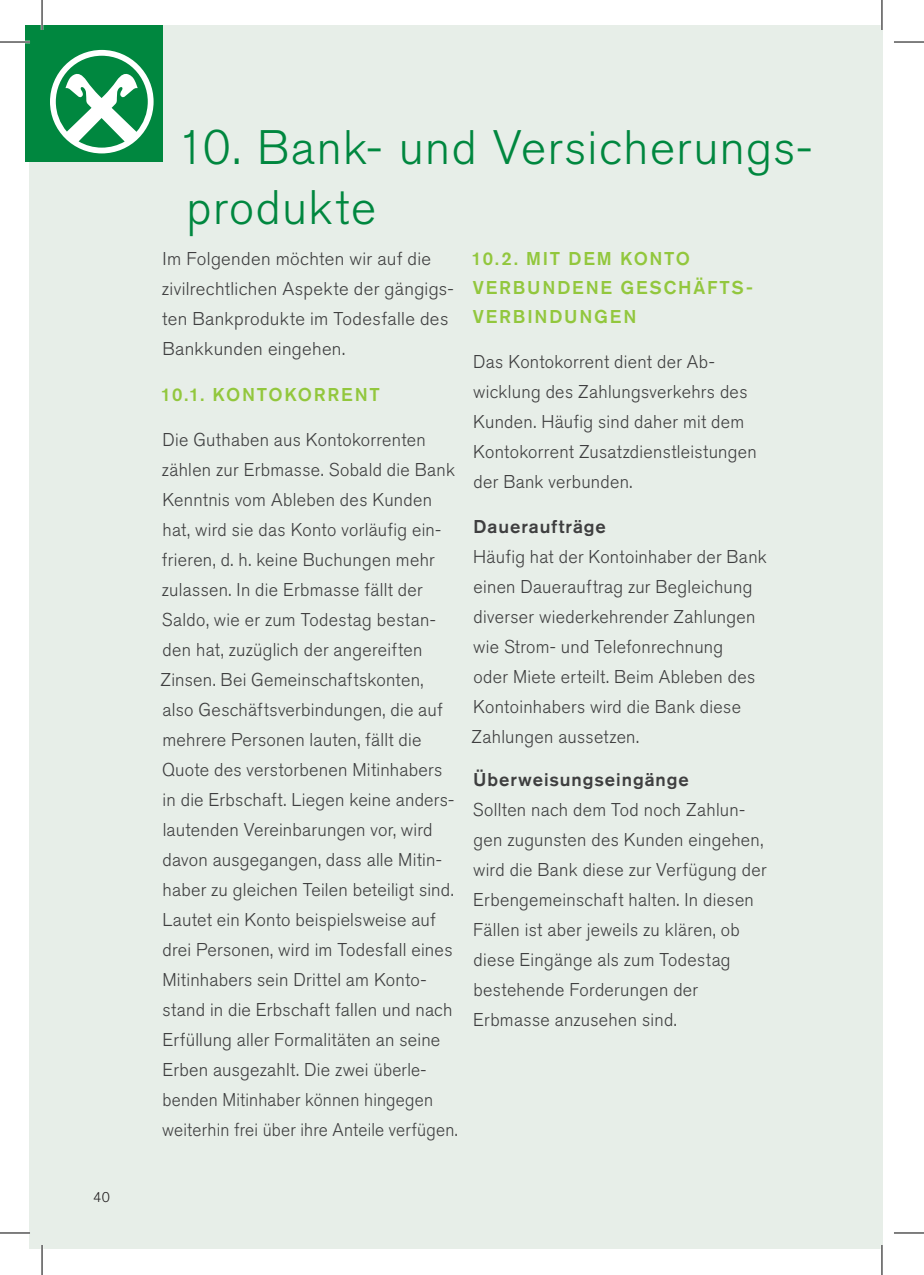
<style>
.page{position:relative;width:924px;height:1275px;background:#fff}
.page>*{position:absolute;margin:0;border:0;box-sizing:border-box;transform-origin:0 0}
.t1{font:300 48px/60px "Akzidenz Grotesk BQ";letter-spacing:.03em;color:#00873f}
.t2{font:300 18.4px/30px "Akzidenz Grotesk BQ";letter-spacing:.015em;color:#3e3e3f}
.t3{font:500 18.4px/29px "Akzidenz Grotesk BQ";letter-spacing:.095em;color:#92c73d}
.t4{font:500 18.4px "Akzidenz Grotesk BQ";letter-spacing:.05em;color:#3e3e3f}
.t5{font:300 14px "Akzidenz Grotesk BQ";color:#231f20}
</style>
<div class="page">
<div style="left:30px;top:25px;width:852px;height:1223px;background:#e7eee8"></div>
<div style="left:25px;top:25px;width:137px;height:136px;background:#00873f"></div>
<svg style="left:50px;top:50px;width:103px;height:103px"></svg>
<hr style="left:0;top:41px;width:30px;height:2px;background:#fff">
<hr style="left:41px;top:0;width:2px;height:30px;background:#fff">
<hr style="left:41px;top:1245px;width:2px;height:30px;background:#fff">
<hr style="left:880px;top:0;width:2px;height:30px;background:#fff">
<hr style="left:880px;top:1245px;width:2px;height:30px;background:#fff">
<hr style="left:0;top:42px;width:30px;height:1px;background:#000">
<hr style="left:893px;top:42px;width:30px;height:1px;background:#000">
<hr style="left:0;top:1232px;width:30px;height:1px;background:#000">
<hr style="left:893px;top:1232px;width:30px;height:1px;background:#000">
<hr style="left:42px;top:0;width:1px;height:30px;background:#000">
<hr style="left:42px;top:1245px;width:1px;height:30px;background:#000">
<hr style="left:881px;top:0;width:1px;height:30px;background:#000">
<hr style="left:881px;top:1245px;width:1px;height:30px;background:#000">
<p class="t5" style="left:93px;top:1189px;width:18px">40</p>
<h1 class="t1" style="left:177px;top:118px;width:637px">10. Bank- und Versicherungs&shy;produkte</h1>
<p class="t2" style="left:162px;top:244px;width:293px">Im Folgenden möchten wir auf die zivilrechtlichen Aspekte der gängigs&shy;ten Bankprodukte im Todesfalle des<br>Bankkunden eingehen.</p>
<p class="t3" style="left:161px;top:379px;width:220px">10.1. KONTOKORRENT</p>
<p class="t2" style="left:161px;top:425px;width:298px">Die Guthaben aus Kontokorrenten zählen zur Erbmasse. Sobald die Bank Kenntnis vom Ableben des Kunden hat, wird sie das Konto vorläufig ein&shy;frieren, d. h. keine Buchungen mehr zulassen. In die Erbmasse fällt der Saldo, wie er zum Todestag bestan&shy;den hat, zuzüglich der angereiften Zinsen. Bei Gemeinschaftskonten, also Geschäftsverbindungen, die auf mehrere Personen lauten, fällt die Quote des verstorbenen Mitinhabers in die Erbschaft. Liegen keine anders&shy;lautenden Vereinbarungen vor, wird davon ausgegangen, dass alle Mitin&shy;haber zu gleichen Teilen beteiligt sind.<br>Lautet ein Konto beispielsweise auf drei Personen, wird im Todesfall eines Mitinhabers sein Drittel am Konto&shy;stand in die Erbschaft fallen und nach Erfüllung aller Formalitäten an seine Erben ausgezahlt. Die zwei überle&shy;benden Mitinhaber können hingegen weiterhin frei über ihre Anteile verfügen.</p>
<p class="t3" style="left:471px;top:244px;width:283px">10.2. MIT DEM KONTO<br>VERBUNDENE GESCHÄFTS-<br>VERBINDUNGEN</p>
<p class="t2" style="left:473px;top:347px;width:285px">Das Kontokorrent dient der Ab&shy;wicklung des Zahlungsverkehrs des<br>Kunden. Häufig sind daher mit dem<br>Kontokorrent Zusatzdienstleistungen der Bank verbunden.</p>
<p class="t4" style="left:473px;top:515px;width:134px">Daueraufträge</p>
<p class="t2" style="left:471px;top:542px;width:296px">Häufig hat der Kontoinhaber der Bank einen Dauerauftrag zur Begleichung diverser wiederkehrender Zahlungen wie Strom- und Telefonrechnung<br>oder Miete erteilt. Beim Ableben des Kontoinhabers wird die Bank diese Zahlungen aussetzen.</p>
<p class="t4" style="left:473px;top:768px;width:217px">Überweisungseingänge</p>
<p class="t2" style="left:472px;top:794px;width:295px">Sollten nach dem Tod noch Zahlun&shy;gen zugunsten des Kunden eingehen, wird die Bank diese zur Verfügung der Erbengemeinschaft halten. In diesen Fällen ist aber jeweils zu klären, ob diese Eingänge als zum Todestag bestehende Forderungen der Erbmasse anzusehen sind.</p>
</div>
